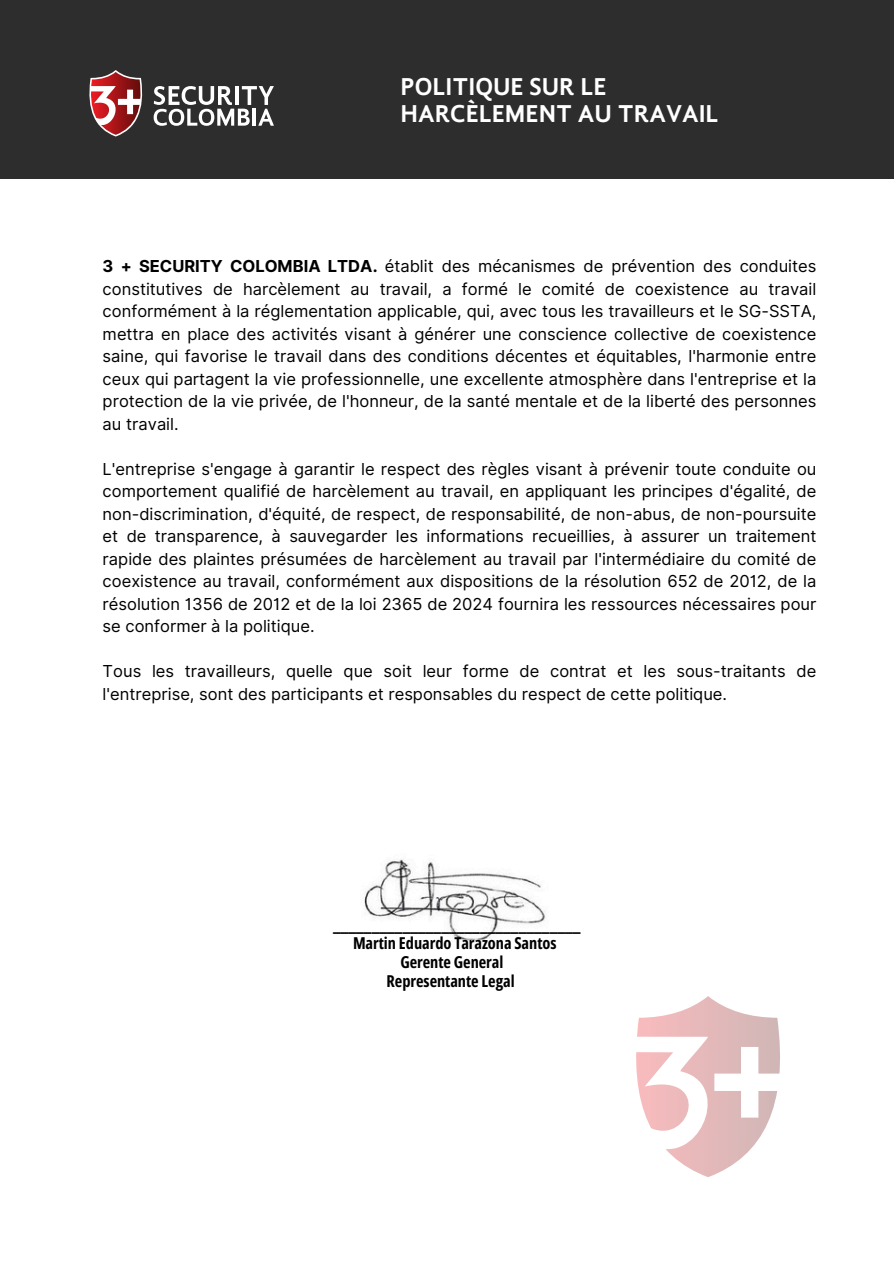
<style>
.page{position:relative;width:894px;height:1264px;background:#fff}
.page>*{position:absolute;margin:0;border:0;box-sizing:border-box;transform-origin:0 0}
.t1{font:700 25.2px/27px "Gandhi Sans";color:#fff}
.t2{font:16.5px/22.5px "Inter";color:#000;text-align:justify}
.t3{font:700 16.35px/18.5px "Open Sans Condensed";color:#000;text-align:center}
.s1{font-weight:700}
</style>
<div class="page">
<div style="left:0;top:0;width:893px;height:179px;background:#2d2d2d"></div>
<svg style="left:154px;top:86px;width:120px;height:40px"></svg>
<svg style="left:89px;top:70px;width:54px;height:66px"></svg>
<svg style="left:636px;top:996px;width:144px;height:181px"></svg>
<img style="left:364px;top:859px;width:181px;height:82px">
<h2 class="t1" style="left:400px;top:75px;width:319px">POLITIQUE SUR LE<br>HARCÈLEMENT AU TRAVAIL</h2>
<p class="t2" style="left:103px;top:255px;width:715px"><span class="s1">3 + SECURITY COLOMBIA LTDA.</span> établit des mécanismes de prévention des conduites constitutives de harcèlement au travail, a formé le comité de coexistence au travail conformément à la réglementation applicable, qui, avec tous les travailleurs et le SG-SSTA, mettra en place des activités visant à générer une conscience collective de coexistence saine, qui favorise le travail dans des conditions décentes et équitables, l'harmonie entre ceux qui partagent la vie professionnelle, une excellente atmosphère dans l'entreprise et la protection de la vie privée, de l'honneur, de la santé mentale et de la liberté des personnes au travail.</p>
<h1 class="t2" style="left:103px;top:457px;width:715px">L'entreprise s'engage à garantir le respect des règles visant à prévenir toute conduite ou comportement qualifié de harcèlement au travail, en appliquant les principes d'égalité, de non-discrimination, d'équité, de respect, de responsabilité, de non-abus, de non-poursuite et de transparence, à sauvegarder les informations recueillies, à assurer un traitement rapide des plaintes présumées de harcèlement au travail par l'intermédiaire du comité de coexistence au travail, conformément aux dispositions de la résolution 652 de 2012, de la résolution 1356 de 2012 et de la loi 2365 de 2024 fournira les ressources nécessaires pour se conformer à la politique.</h1>
<p class="t2" style="left:103px;top:660px;width:715px">Tous les travailleurs, quelle que soit leur forme de contrat et les sous-traitants de l'entreprise, sont des participants et responsables du respect de cette politique.</p>
<p class="t3" style="left:333px;top:915px;width:249px">________________________________<br>Martin Eduardo Tarazona Santos</p>
<p class="t3" style="left:400px;top:952px;width:104px">Gerente General</p>
<h2 class="t3" style="left:386px;top:971px;width:129px">Representante Legal</h2>
</div>
